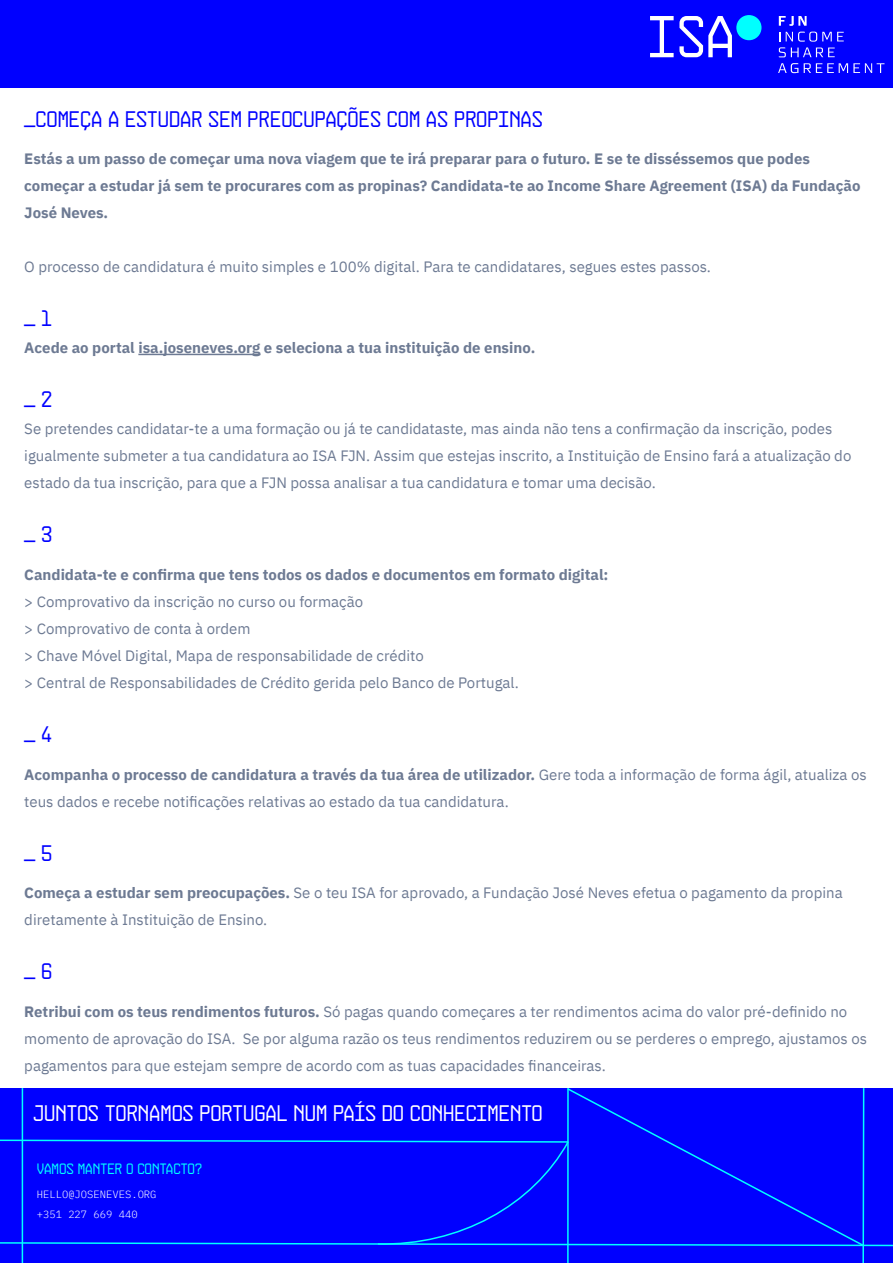
<style>
.page{position:relative;width:893px;height:1263px;background:#fff}
.page>*{position:absolute;margin:0;border:0;box-sizing:border-box;transform-origin:0 0}
.t1{font:22.5px "FJN Pass words Regular";color:#00f}
.t2{font:22.5px "FJN Pass words Regular";color:#fff}
.t3{font:15px/27px "IBM Plex Sans";color:#6d7a93}
.t4{font:700 15px/27px "IBM Plex Sans";color:#6d7a93}
.t5{font:15px "FJN Pass words Regular";letter-spacing:-.01em;color:#0ff}
.t6{font:300 10.5px/20.2px "IBM Plex Mono";color:#fff}
.s1{font-weight:700}
</style>
<div class="page">
<div style="left:0;top:0;width:893px;height:87px;background:#00f"></div>
<hr style="left:138px;top:354px;width:122px;height:1px;background:#6d7a93">
<div style="left:0;top:1088px;width:893px;height:175px;background:#00f"></div>
<svg style="left:779px;top:16px;width:28px;height:10px"></svg>
<svg style="left:779px;top:32px;width:65px;height:25px"></svg>
<svg style="left:778px;top:63px;width:20px;height:10px"></svg>
<svg style="left:804px;top:63px;width:80px;height:10px"></svg>
<svg style="left:650px;top:16px;width:82px;height:41px"></svg>
<div style="left:736px;top:15px;width:25px;height:25px;background:#0ff;border-radius:50%"></div>
<h1 class="t1" style="left:24px;top:107px;width:520px">_COMEÇA A ESTUDAR SEM PREOCUPAÇÕES COM AS PROPINAS</h1>
<p class="t4" style="left:24px;top:144px;width:838px">Estás a um passo de começar uma nova viagem que te irá preparar para o futuro. E se te disséssemos que podes começar a estudar já sem te procurares com as propinas? Candidata-te ao Income Share Agreement (ISA) da Fundação<br>José Neves.</p>
<p class="t3" style="left:24px;top:252px;width:688px">O processo de candidatura é muito simples e 100% digital. Para te candidatares, segues estes passos.</p>
<h1 class="t1" style="left:24px;top:307px;width:30px">_ 1</h1>
<p class="t4" style="left:24px;top:333px;width:512px">Acede ao portal isa.joseneves.org e seleciona a tua instituição de ensino.</p>
<h1 class="t1" style="left:24px;top:388px;width:30px">_ 2</h1>
<p class="t3" style="left:24px;top:414px;width:829px">Se pretendes candidatar-te a uma formação ou já te candidataste, mas ainda não tens a confirmação da inscrição, podes igualmente submeter a tua candidatura ao ISA FJN. Assim que estejas inscrito, a Instituição de Ensino fará a atualização do estado da tua inscrição, para que a FJN possa analisar a tua candidatura e tomar uma decisão.</p>
<h1 class="t1" style="left:24px;top:523px;width:30px">_ 3</h1>
<p class="t4" style="left:24px;top:560px;width:586px">Candidata-te e confirma que tens todos os dados e documentos em formato digital:</p>
<p class="t3" style="left:24px;top:587px;width:496px">&gt; Comprovativo da inscrição no curso ou formação<br>&gt; Comprovativo de conta à ordem<br>&gt; Chave Móvel Digital, Mapa de responsabilidade de crédito<br>&gt; Central de Responsabilidades de Crédito gerida pelo Banco de Portugal.</p>
<h1 class="t1" style="left:24px;top:722px;width:30px">_ 4</h1>
<p class="t3" style="left:24px;top:759px;width:844px"><span class="s1">Acompanha o processo de candidatura a través da tua área de utilizador.</span> Gere toda a informação de forma ágil, atualiza os teus dados e recebe notificações relativas ao estado da tua candidatura.</p>
<h1 class="t1" style="left:24px;top:841px;width:30px">_ 5</h1>
<p class="t3" style="left:24px;top:878px;width:820px"><span class="s1">Começa a estudar sem preocupações.</span> Se o teu ISA for aprovado, a Fundação José Neves efetua o pagamento da propina diretamente à Instituição de Ensino.</p>
<h1 class="t1" style="left:24px;top:959px;width:30px">_ 6</h1>
<p class="t3" style="left:24px;top:996px;width:844px"><span class="s1">Retribui com os teus rendimentos futuros.</span> Só pagas quando começares a ter rendimentos acima do valor pré-definido no momento de aprovação do ISA. Se por alguma razão os teus rendimentos reduzirem ou se perderes o emprego, ajustamos os pagamentos para que estejam sempre de acordo com as tuas capacidades financeiras.</p>
<h1 class="t2" style="left:33px;top:1101px;width:511px">JUNTOS TORNAMOS PORTUGAL NUM PAÍS DO CONHECIMENTO</h1>
<p class="t5" style="left:37px;top:1161px;width:167px">VAMOS MANTER O CONTACTO?</p>
<p class="t6" style="left:37px;top:1183px;width:121px">HELLO@JOSENEVES.ORG +351 227 669 440</p>
</div>
